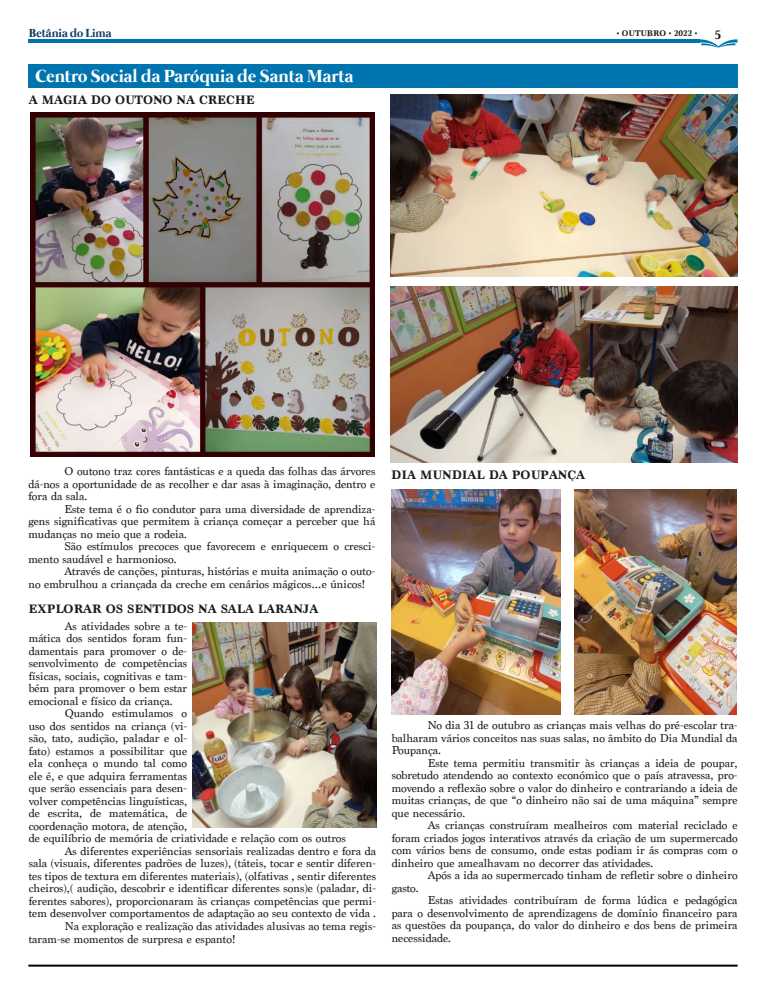
<style>
.page{position:relative;width:766px;height:993px;background:#fff}
.page>*{position:absolute;margin:0;border:0;box-sizing:border-box;transform-origin:0 0}
.t1{font:700 18px "Mermaid";color:#fff}
.t2{font:12px/12.5px "Marion";color:#1d1d1b;text-align:justify}
.t3{font:700 12px "Marion";color:#1d1d1b}
.t4{font:700 12px "Mermaid";color:#123e67}
.t5{font:700 8px "Marion";color:#1d1d1b}
</style>
<div class="page">
<hr style="left:28px;top:39px;width:672px;height:4px;background:#0074ae">
<svg style="left:700px;top:39px;width:37px;height:9px"></svg>
<hr style="left:28px;top:964px;width:709px;height:2px;background:#000">
<img style="left:30px;top:113px;width:344px;height:343px">
<img style="left:390px;top:95px;width:347px;height:181px">
<img style="left:390px;top:286px;width:347px;height:176px">
<img style="left:574px;top:489px;width:162px;height:225px">
<img style="left:391px;top:489px;width:169px;height:225px">
<img style="left:193px;top:622px;width:183px;height:204px">
<div style="left:28px;top:64px;width:709px;height:24px;background:#0074ae"></div>
<p class="t4" style="left:29px;top:27px;width:84px">Betânia do Lima</p>
<p class="t5" style="left:616px;top:29px;width:82px">• OUTUBRO • 2022 •</p>
<p class="t3" style="left:714px;top:28px;width:8px">5</p>
<h1 class="t1" style="left:35px;top:66px;width:319px">Centro Social da Paróquia de Santa Marta</h1>
<p class="t3" style="left:29px;top:93px;width:227px">A MAGIA DO OUTONO NA CRECHE</p>
<p class="t2" style="left:28px;top:465px;width:348px;text-indent:36px">O outono traz cores fantásticas e a queda das folhas das árvores dá-nos a oportunidade de as recolher e dar asas à imaginação, dentro e fora da sala.</p>
<p class="t2" style="left:28px;top:502px;width:348px;text-indent:36px">Este tema é o fio condutor para uma diversidade de aprendiza&shy;gens significativas que permitem à criança começar a perceber que há mudanças no meio que a rodeia.</p>
<p class="t2" style="left:28px;top:540px;width:348px;text-indent:36px">São estímulos precoces que favorecem e enriquecem o cresci&shy;mento saudável e harmonioso.</p>
<p class="t2" style="left:28px;top:565px;width:348px;text-indent:36px">Através de canções, pinturas, histórias e muita animação o outo&shy;no embrulhou a criançada da creche em cenários mágicos…e únicos!</p>
<p class="t3" style="left:29px;top:602px;width:291px">EXPLORAR OS SENTIDOS NA SALA LARANJA</p>
<p class="t2" style="left:29px;top:619px;width:160px;text-indent:36px">As atividades sobre a te&shy;mática dos sentidos foram fun&shy;damentais para promover o de&shy;senvolvimento de competências físicas, sociais, cognitivas e tam&shy;bém para promover o bem estar emocional e físico da criança.</p>
<p class="t2" style="left:65px;top:707px;width:124px">Quando estimulamos o</p>
<p class="t2" style="left:29px;top:719px;width:160px">uso dos sentidos na criança (vi-</p>
<p class="t2" style="left:29px;top:732px;width:160px">são, tato, audição, paladar e ol-</p>
<p class="t2" style="left:29px;top:744px;width:160px">fato) estamos a possibilitar que</p>
<p class="t2" style="left:29px;top:757px;width:160px">ela conheça o mundo tal como</p>
<p class="t2" style="left:29px;top:769px;width:160px">ele é, e que adquira ferramentas</p>
<p class="t2" style="left:29px;top:782px;width:160px">que serão essenciais para desen-</p>
<p class="t2" style="left:29px;top:794px;width:160px">volver competências linguísticas,</p>
<p class="t2" style="left:29px;top:807px;width:160px">de escrita, de matemática, de</p>
<p class="t2" style="left:29px;top:819px;width:160px">coordenação motora, de atenção,</p>
<p class="t2" style="left:29px;top:832px;width:318px">de equilíbrio de memória de criatividade e relação com os outros</p>
<p class="t2" style="left:65px;top:844px;width:313px">As diferentes experiências sensoriais realizadas dentro e fora da</p>
<p class="t2" style="left:29px;top:857px;width:349px">sala (visuais, diferentes padrões de luzes), (táteis, tocar e sentir diferen-</p>
<p class="t2" style="left:29px;top:869px;width:349px">tes tipos de textura em diferentes materiais), (olfativas , sentir diferentes</p>
<p class="t2" style="left:29px;top:882px;width:349px">cheiros),( audição, descobrir e identificar diferentes sons)e (paladar, di-</p>
<p class="t2" style="left:29px;top:894px;width:349px">ferentes sabores), proporcionaram às crianças competências que permi-</p>
<p class="t2" style="left:29px;top:907px;width:349px">tem desenvolver comportamentos de adaptação ao seu contexto de vida .</p>
<p class="t2" style="left:65px;top:919px;width:313px">Na exploração e realização das atividades alusivas ao tema regis-</p>
<p class="t2" style="left:29px;top:932px;width:208px">taram-se momentos de surpresa e espanto!</p>
<p class="t3" style="left:391px;top:468px;width:195px">DIA MUNDIAL DA POUPANÇA</p>
<p class="t2" style="left:391px;top:718px;width:347px;text-indent:36px">No dia 31 de outubro as crianças mais velhas do pré-escolar tra&shy;balharam vários conceitos nas suas salas, no âmbito do Dia Mundial da Poupança.</p>
<p class="t2" style="left:391px;top:756px;width:347px;text-indent:36px">Este tema permitiu transmitir às crianças a ideia de poupar, sobretudo atendendo ao contexto económico que o país atravessa, pro&shy;movendo a reflexão sobre o valor do dinheiro e contrariando a ideia de muitas crianças, de que “o dinheiro não sai de uma máquina” sempre que necessário.</p>
<p class="t2" style="left:391px;top:818px;width:347px;text-indent:36px">As crianças construíram mealheiros com material reciclado e foram criados jogos interativos através da criação de um supermercado com vários bens de consumo, onde estas podiam ir ás compras com o dinheiro que amealhavam no decorrer das atividades.</p>
<p class="t2" style="left:427px;top:868px;width:311px">Após a ida ao supermercado tinham de refletir sobre o dinheiro</p>
<p class="t2" style="left:391px;top:881px;width:29px">gasto.</p>
<p class="t2" style="left:391px;top:893px;width:347px;text-indent:36px">Estas atividades contribuíram de forma lúdica e pedagógica para o desenvolvimento de aprendizagens de domínio financeiro para as questões da poupança, do valor do dinheiro e dos bens de primeira necessidade.</p>
</div>
